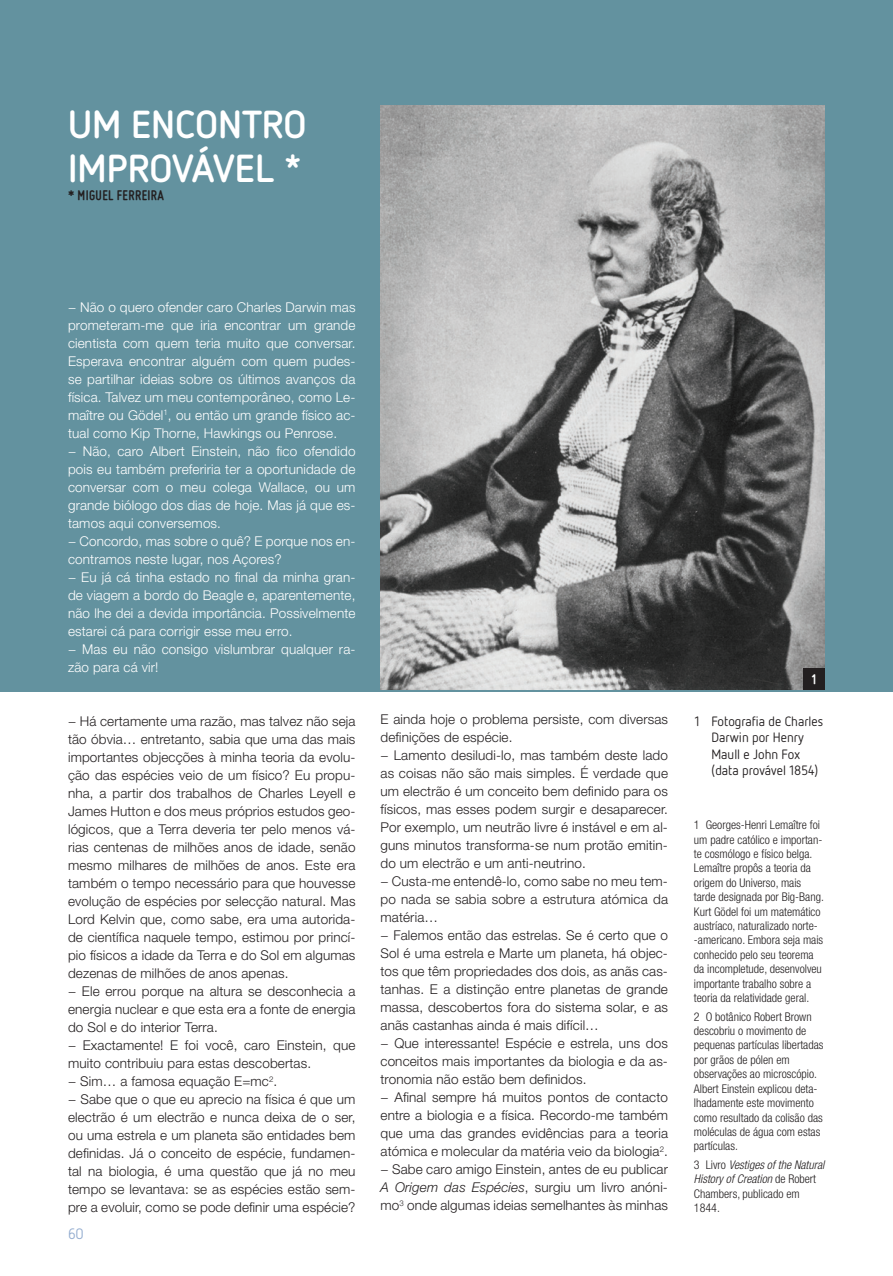
<style>
.page{position:relative;width:893px;height:1276px;background:#fff}
.page>*{position:absolute;margin:0;border:0;box-sizing:border-box;transform-origin:0 0}
.titulo-artigo{font:700 39px/43.5px "Netto";color:#fff}
.Miso10{font:700 15px "Miso";letter-spacing:.025em;color:#231f20}
.t1{font:15px "Netto";color:#94add0}
.num10br{font:700 15px "Miso";color:#fff}
.txt{font:300 13.5px/18px "Helvetica Neue LT Std";letter-spacing:.01em;color:#231f20;text-align:justify}
.txt-2{font:300 13.5px/18px "Helvetica Neue LT Std";letter-spacing:.01em;color:#fff;text-align:justify}
.neto_bold11-legenda{font:13.5px/16.5px "Netto";color:#231f20}
.rodape{font:300 condensed 12px/14.4px "Helvetica Neue LT Std";color:#231f20}
.s1{font-style:italic}
</style>
<div class="page">
<div style="left:0;top:0;width:893px;height:691px;background:#63929f"></div>
<img style="left:380px;top:106px;width:444px;height:584px">
<div style="left:804px;top:668px;width:21px;height:22px;background:#231f20"></div>
<p class="titulo-artigo" style="left:68px;top:102px;width:240px">UM ENCONTRO<br>IMPROVÁVEL *</p>
<p class="Miso10" style="left:68px;top:186px;width:97px">* MIGUEL FERREIRA</p>
<p class="txt-2" style="left:68px;top:298px;width:289px">− Não o quero ofender caro Charles Darwin mas prometeram-me que iria encontrar um grande cientista com quem teria muito que conversar.<br>Esperava encontrar alguém com quem pudes&shy;se partilhar ideias sobre os últimos avanços da física. Talvez um meu contemporâneo, como Le&shy;maître ou Gödel<sup>1</sup>, ou então um grande físico ac&shy;tual como Kip Thorne, Hawkings ou Penrose.</p>
<p class="txt-2" style="left:68px;top:442px;width:289px">− Não, caro Albert Einstein, não fico ofendido pois eu também preferiria ter a oportunidade de conversar com o meu colega Wallace, ou um grande biólogo dos dias de hoje. Mas já que es&shy;tamos aqui conversemos.</p>
<p class="txt-2" style="left:68px;top:532px;width:289px">− Concordo, mas sobre o quê? E porque nos en&shy;contramos neste lugar, nos Açores?</p>
<p class="txt-2" style="left:68px;top:568px;width:289px">− Eu já cá tinha estado no final da minha gran&shy;de viagem a bordo do Beagle e, aparentemente, não lhe dei a devida importância. Possivelmente estarei cá para corrigir esse meu erro.</p>
<p class="txt-2" style="left:68px;top:640px;width:289px">− Mas eu não consigo vislumbrar qualquer ra&shy;zão para cá vir!</p>
<p class="txt" style="left:68px;top:712px;width:289px">− Há certamente uma razão, mas talvez não seja tão óbvia… entretanto, sabia que uma das mais importantes objecções à minha teoria da evolu&shy;ção das espécies veio de um físico? Eu propu&shy;nha, a partir dos trabalhos de Charles Leyell e James Hutton e dos meus próprios estudos geo&shy;lógicos, que a Terra deveria ter pelo menos vá&shy;rias centenas de milhões anos de idade, senão mesmo milhares de milhões de anos. Este era também o tempo necessário para que houvesse evolução de espécies por selecção natural. Mas Lord Kelvin que, como sabe, era uma autorida&shy;de científica naquele tempo, estimou por princí&shy;pio físicos a idade da Terra e do Sol em algumas dezenas de milhões de anos apenas.</p>
<p class="txt" style="left:68px;top:982px;width:289px">− Ele errou porque na altura se desconhecia a energia nuclear e que esta era a fonte de energia do Sol e do interior Terra.</p>
<p class="txt" style="left:68px;top:1036px;width:289px">− Exactamente! E foi você, caro Einstein, que muito contribuiu para estas descobertas.</p>
<p class="txt" style="left:68px;top:1072px;width:211px">− Sim… a famosa equação E=mc<sup>2</sup>.</p>
<p class="txt" style="left:68px;top:1090px;width:289px">− Sabe que o que eu aprecio na física é que um electrão é um electrão e nunca deixa de o ser, ou uma estrela e um planeta são entidades bem definidas. Já o conceito de espécie, fundamen&shy;tal na biologia, é uma questão que já no meu tempo se levantava: se as espécies estão sem&shy;pre a evoluir, como se pode definir uma espécie?</p>
<p class="t1" style="left:68px;top:1224px;width:17px">60</p>
<p class="txt" style="left:380px;top:710px;width:289px">E ainda hoje o problema persiste, com diversas definições de espécie.</p>
<p class="txt" style="left:380px;top:746px;width:289px">− Lamento desiludi-lo, mas também deste lado as coisas não são mais simples. É verdade que um electrão é um conceito bem definido para os físicos, mas esses podem surgir e desaparecer.<br>Por exemplo, um neutrão livre é instável e em al&shy;guns minutos transforma-se num protão emitin&shy;do um electrão e um anti-neutrino.</p>
<p class="txt" style="left:380px;top:872px;width:289px">− Custa-me entendê-lo, como sabe no meu tem&shy;po nada se sabia sobre a estrutura atómica da matéria…</p>
<p class="txt" style="left:380px;top:926px;width:289px">− Falemos então das estrelas. Se é certo que o Sol é uma estrela e Marte um planeta, há objec&shy;tos que têm propriedades dos dois, as anãs cas&shy;tanhas. E a distinção entre planetas de grande massa, descobertos fora do sistema solar, e as anãs castanhas ainda é mais difícil…</p>
<p class="txt" style="left:380px;top:1034px;width:289px">− Que interessante! Espécie e estrela, uns dos conceitos mais importantes da biologia e da as&shy;tronomia não estão bem definidos.</p>
<p class="txt" style="left:380px;top:1088px;width:289px">− Afinal sempre há muitos pontos de contacto entre a biologia e a física. Recordo-me também que uma das grandes evidências para a teoria atómica e molecular da matéria veio da biologia<sup>2</sup>.</p>
<p class="txt" style="left:380px;top:1160px;width:289px">− Sabe caro amigo Einstein, antes de eu publicar <span class="s1">A Origem das Espécies</span>, surgiu um livro anóni&shy;mo<sup>3</sup> onde algumas ideias semelhantes às minhas</p>
<p class="num10br" style="left:811px;top:671px;width:8px">1</p>
<p class="neto_bold11-legenda" style="left:711px;top:712px;width:113px;text-indent:-16px">1 Fotografia de Charles<br>Darwin por Henry<br>Maull e John Fox (data provável 1854)</p>
<p class="rodape" style="left:694px;top:817px;width:131px">1 Georges-Henri Lemaître foi um padre católico e importan&shy;te cosmólogo e físico belga.<br>Lemaître propôs a teoria da origem do Universo, mais tarde designada por Big-Bang.<br>Kurt Gödel foi um matemático austríaco, naturalizado norte--americano. Embora seja mais conhecido pelo seu teorema da incompletude, desenvolveu importante trabalho sobre a teoria da relatividade geral.</p>
<p class="rodape" style="left:694px;top:1009px;width:131px">2 O botânico Robert Brown descobriu o movimento de pequenas partículas libertadas por grãos de pólen em observações ao microscópio.<br>Albert Einstein explicou deta&shy;lhadamente este movimento como resultado da colisão das moléculas de água com estas partículas.</p>
<p class="rodape" style="left:694px;top:1157px;width:132px">3 Livro <span class="s1">Vestiges of the Natural<br>History of Creation</span> de Robert<br>Chambers, publicado em<br>1844.</p>
</div>
